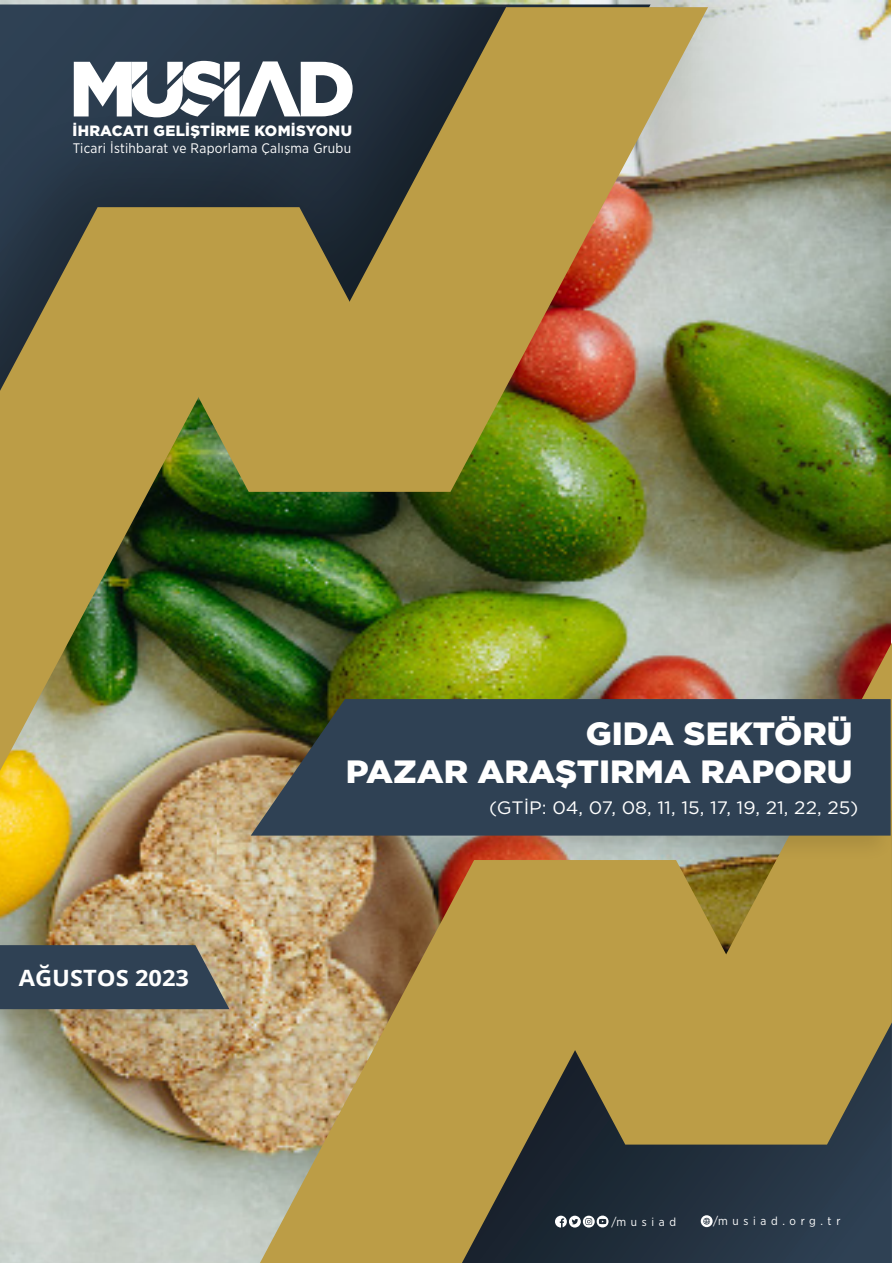
<style>
.page{position:relative;width:893px;height:1263px;background:#fff}
.page>*{position:absolute;margin:0;border:0;box-sizing:border-box;transform-origin:0 0}
.t1{font:900 32.25px/38.7px "Gotham";color:#fff;text-align:right;scale:1.05 1}
.t2{font:700 22.5px "Open Sans";color:#fff;scale:1.05 1}
.t3{font:18px "Gotham";color:#fff;scale:1.05 1}
.t4{font:900 15px "Gotham";letter-spacing:.02em;color:#fff}
.t5{font:13.8px "Gotham Narrow";letter-spacing:.02em;color:#fff}
.t6{font:11.7px "Gotham Narrow";letter-spacing:.4em;color:#fff}
</style>
<div class="page">
<img style="left:0;top:1px;width:891px;height:1262px">
<svg style="left:676px;top:1144px;width:216px;height:119px;background:#283747"></svg>
<img style="left:0;top:7px;width:831px;height:863px">
<img style="left:0;top:207px;width:299px;height:564px">
<img style="left:249px;top:7px;width:459px;height:485px">
<svg style="left:260px;top:869px;width:416px;height:394px;background:#9a8554"></svg>
<svg style="left:625px;top:642px;width:267px;height:502px;background:#a38658"></svg>
<svg style="left:474px;top:869px;width:353px;height:275px;background:#b19543"></svg>
<svg style="left:36px;top:945px;width:370px;height:1px"></svg>
<img style="left:0;top:933px;width:242px;height:109px">
<svg style="left:0;top:945px;width:229px;height:64px;background:#394856"></svg>
<svg style="left:555px;top:1215px;width:54px;height:12px"></svg>
<svg style="left:701px;top:1215px;width:12px;height:12px"></svg>
<img style="left:218px;top:687px;width:674px;height:182px">
<svg style="left:251px;top:699px;width:640px;height:137px;background:#334351"></svg>
<svg style="left:74px;top:61px;width:279px;height:56px"></svg>
<p class="t4" style="left:73px;top:121px;width:281px">İHRACATI GELİŞTİRME KOMİSYONU</p>
<p class="t5" style="left:73px;top:139px;width:280px">Ticari İstihbarat ve Raporlama Çalışma Grubu</p>
<h2 class="t2" style="left:19px;top:962px;width:164px">AĞUSTOS 2023</h2>
<h1 class="t1" style="left:346px;top:714px;width:484px">GIDA SEKTÖRÜ<br>PAZAR ARAŞTIRMA RAPORU</h1>
<h3 class="t3" style="left:489px;top:796px;width:353px">(GTİP: 04, 07, 08, 11, 15, 17, 19, 21, 22, 25)</h3>
<p class="t6" style="left:611px;top:1214px;width:66px">/musiad</p>
<p class="t6" style="left:713px;top:1214px;width:129px">/musiad.org.tr</p>
</div>
